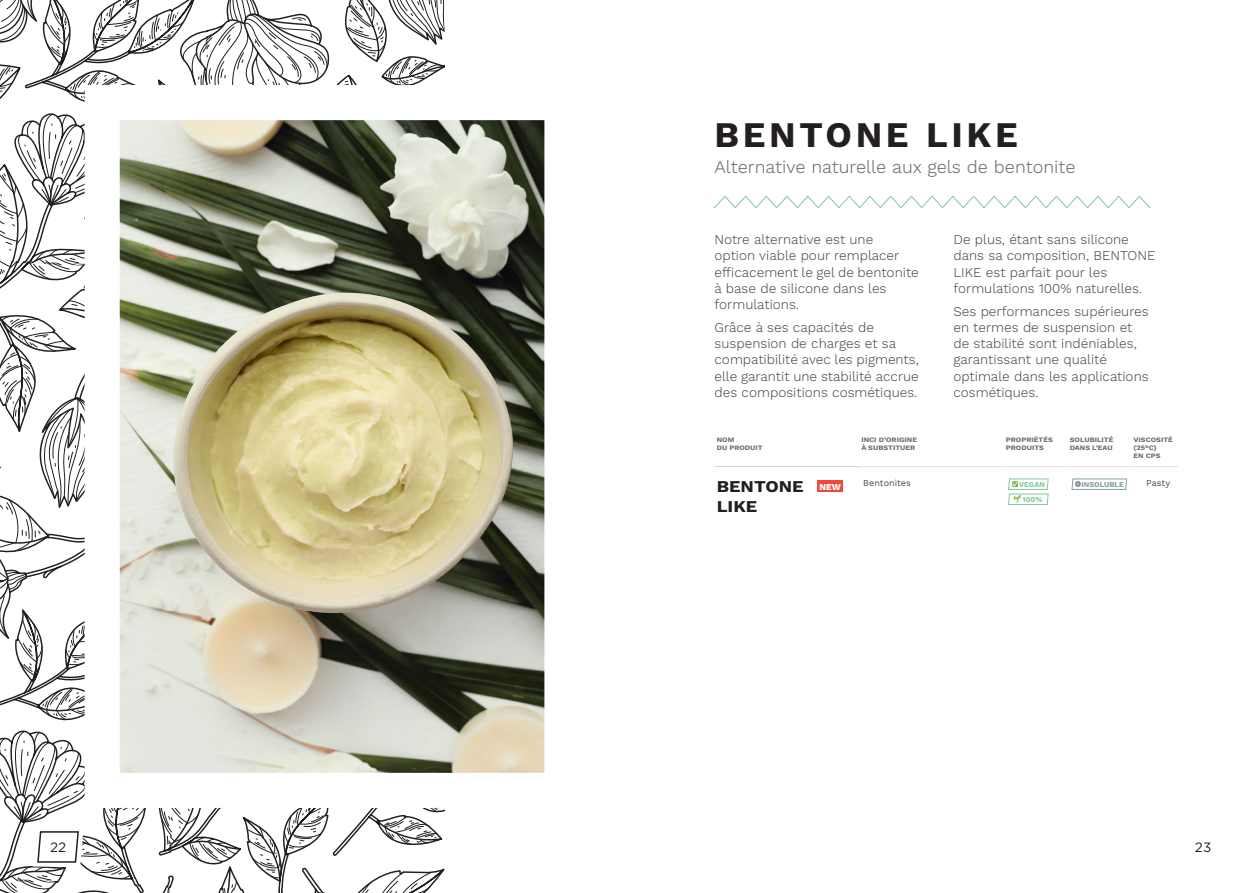
<style>
.page{position:relative;width:1259px;height:893px;background:#fff}
.page>*{position:absolute;margin:0;border:0;box-sizing:border-box;transform-origin:0 0}
.t1{font:700 36px "Work Sans";letter-spacing:.1em;color:#231f20}
.t2{font:300 18px "Work Sans";color:#6c6d70}
.t3{font:700 16.5px/19.8px "Work Sans";color:#231f20;scale:1.1 1}
.t4{font:300 13.5px/16.2px "Work Sans";color:#4b4c4d}
.t5{font:13.5px "Gotham Rounded";color:#231f20}
.t6{font:9px "Work Sans";color:#484a50}
.t7{font:800 9px "Work Sans";color:#fff}
.t8{font:700 7.5px "Work Sans";color:#80c99a}
.t9{font:700 7.5px "Work Sans";color:#869fa9}
.t10{font:700 6.75px/8.1px "Work Sans";color:#6c6d70;scale:1.1 1}
</style>
<div class="page">
<svg style="left:0;top:0;width:444px;height:893px"></svg>
<svg style="left:67px;top:67px;width:478px;height:758px"></svg>
<svg style="left:714px;top:195px;width:435px;height:14px"></svg>
<hr style="left:714px;top:466px;width:145px;height:1px;background:#d1d2d4">
<hr style="left:859px;top:466px;width:144px;height:1px;background:#e5e2e3">
<hr style="left:1003px;top:466px;width:64px;height:1px;background:#e5e2e3">
<hr style="left:1067px;top:466px;width:64px;height:1px;background:#e5e2e3">
<hr style="left:1131px;top:466px;width:47px;height:1px;background:#e5e2e3">
<svg style="left:1008px;top:478px;width:41px;height:27px"></svg>
<svg style="left:1071px;top:478px;width:56px;height:12px"></svg>
<div style="left:817px;top:480px;width:26px;height:12px;background:#ef4b3a"></div>
<h1 class="t1" style="left:714px;top:114px;width:305px">BENTONE LIKE</h1>
<h2 class="t2" style="left:714px;top:157px;width:362px">Alternative naturelle aux gels de bentonite</h2>
<p class="t4" style="left:953px;top:232px;width:204px">De plus, étant sans silicone dans sa composition, BENTONE<br>LIKE est parfait pour les formulations 100% naturelles.</p>
<p class="t4" style="left:953px;top:304px;width:197px">Ses performances supérieures en termes de suspension et de stabilité sont indéniables, garantissant une qualité optimale dans les applications cosmétiques.</p>
<p class="t4" style="left:714px;top:232px;width:206px">Notre alternative est une<br>option viable pour remplacer efficacement le gel de bentonite à base de silicone dans les formulations.</p>
<p class="t4" style="left:714px;top:320px;width:206px">Grâce à ses capacités de suspension de charges et sa compatibilité avec les pigments, elle garantit une stabilité accrue des compositions cosmétiques.</p>
<p class="t10" style="left:716px;top:436px;width:43px">NOM<br>DU PRODUIT</p>
<p class="t10" style="left:861px;top:436px;width:52px">INCI D’ORIGINE<br>À SUBSTITUER</p>
<p class="t10" style="left:1006px;top:436px;width:44px">PROPRIÉTÉS<br>PRODUITS</p>
<p class="t10" style="left:1069px;top:436px;width:41px">SOLUBILITÉ<br>DANS L’EAU</p>
<p class="t10" style="left:1133px;top:436px;width:37px">VISCOSITÉ (25°C)<br>EN CPS</p>
<p class="t3" style="left:716px;top:477px;width:80px">BENTONE<br>LIKE</p>
<p class="t6" style="left:863px;top:478px;width:49px">Bentonites</p>
<p class="t8" style="left:1019px;top:480px;width:27px">VEGAN</p>
<p class="t6" style="left:1146px;top:478px;width:25px">Pasty</p>
<p class="t7" style="left:819px;top:481px;width:23px">NEW</p>
<p class="t9" style="left:1081px;top:480px;width:44px">INSOLUBLE</p>
<p class="t8" style="left:1022px;top:495px;width:21px">100%</p>
<p class="t5" style="left:50px;top:838px;width:18px">22</p>
<p class="t5" style="left:1195px;top:838px;width:18px">23</p>
</div>
